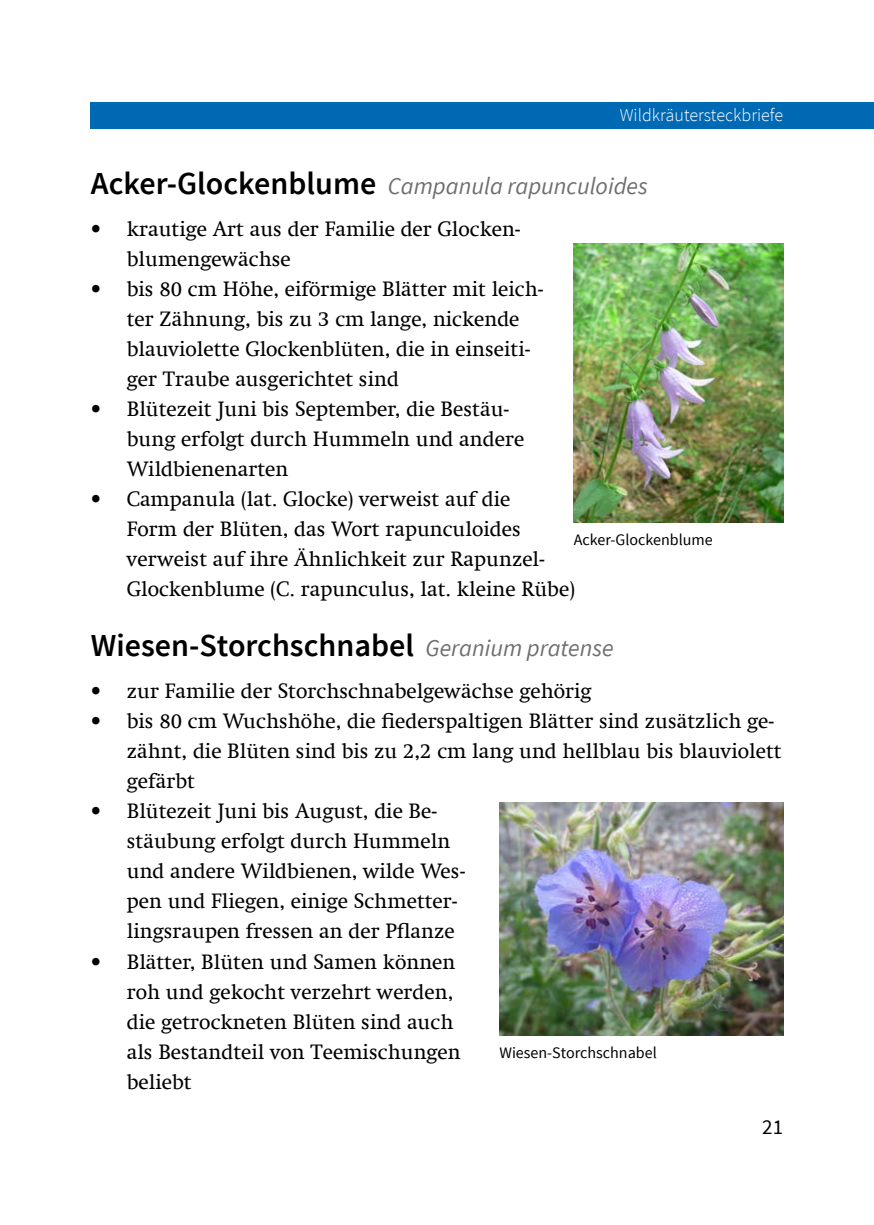
<style>
.page{position:relative;width:874px;height:1225px;background:#fff}
.page>*{position:absolute;margin:0;border:0;box-sizing:border-box;transform-origin:0 0}
.t1{font:600 32px "Source Sans Pro";color:#000}
.t2{font:italic 24px "Source Sans Pro";color:#706f6f}
.t3{font:21px/30px "Swift Com";color:#000}
.t4{font:21px "Source Sans Pro";color:#000}
.t5{font:300 18px "Source Sans Pro";color:#fff}
.t6{font:16px "Source Sans Pro";color:#000}
.s1{font-weight:600;font-style:normal;font-size:32px;color:#000}
.s2{font-weight:400;font-style:italic;font-size:24px;color:#706f6f}
</style>
<div class="page">
<div style="left:91px;top:102px;width:782px;height:27px;background:#0069b4"></div>
<img style="left:499px;top:802px;width:283px;height:233px">
<img style="left:573px;top:244px;width:209px;height:279px">
<p class="t5" style="left:619px;top:104px;width:165px">Wildkräutersteckbriefe</p>
<p class="t2" style="left:91px;top:171px;width:558px"><span class="s1">Acker-Glockenblume</span> Campanula rapunculoides</p>
<p class="t3" style="left:127px;top:214px;width:395px;text-indent:-36px">• krautige Art aus der Familie der Glocken&shy;blumengewächse</p>
<p class="t3" style="left:127px;top:274px;width:418px;text-indent:-36px">• bis 80 cm Höhe, eiförmige Blätter mit leich&shy;ter Zähnung, bis zu 3 cm lange, nickende blauviolette Glockenblüten, die in einseiti&shy;ger Traube ausgerichtet sind</p>
<p class="t3" style="left:127px;top:394px;width:399px;text-indent:-36px">• Blütezeit Juni bis September, die Bestäu&shy;bung erfolgt durch Hummeln und andere<br>Wildbienenarten</p>
<p class="t3" style="left:127px;top:484px;width:449px;text-indent:-36px">• Campanula (lat. Glocke) verweist auf die<br>Form der Blüten, das Wort rapunculoides verweist auf ihre Ähnlichkeit zur Rapunzel-Glockenblume (C. rapunculus, lat. kleine Rübe)</p>
<h1 class="t1" style="left:91px;top:625px;width:524px">Wiesen-Storchschnabel <span class="s2">Geranium pratense</span></h1>
<p class="t3" style="left:91px;top:676px;width:502px">• zur Familie der Storchschnabelgewächse gehörig</p>
<p class="t3" style="left:127px;top:706px;width:656px;text-indent:-36px">• bis 80 cm Wuchshöhe, die fiederspaltigen Blätter sind zusätzlich ge&shy;zähnt, die Blüten sind bis zu 2,2 cm lang und hellblau bis blauviolett gefärbt</p>
<p class="t3" style="left:127px;top:796px;width:340px;text-indent:-36px">• Blütezeit Juni bis August, die Be&shy;stäubung erfolgt durch Hummeln und andere Wildbienen, wilde Wes&shy;pen und Fliegen, einige Schmetter&shy;lingsraupen fressen an der Pflanze</p>
<p class="t3" style="left:127px;top:946px;width:335px;text-indent:-36px">• Blätter, Blüten und Samen können roh und gekocht verzehrt werden, die getrockneten Blüten sind auch als Bestandteil von Teemischungen beliebt</p>
<p class="t6" style="left:573px;top:530px;width:140px">Acker-Glockenblume</p>
<p class="t6" style="left:499px;top:1042px;width:159px">Wiesen-Storchschnabel</p>
<p class="t4" style="left:761px;top:1114px;width:22px">21</p>
</div>
